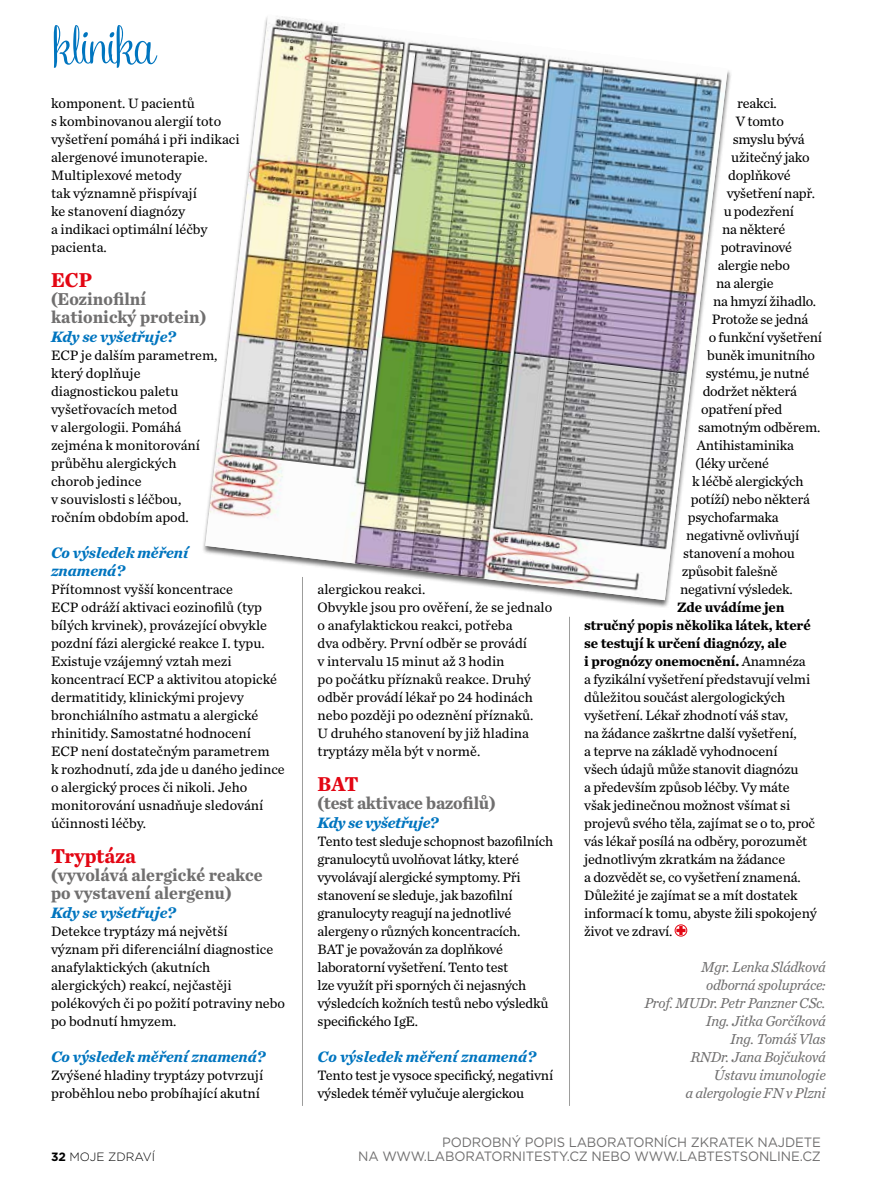
<style>
.page{position:relative;width:872px;height:1191px;background:#fff}
.page>*{position:absolute;margin:0;border:0;box-sizing:border-box;transform-origin:0 0}
.t1{font:57.3px "Rhyme Casual";letter-spacing:-.01em;color:#0075bf}
.t2{font:700 21px "Chronicle Text G2";color:#e30613;scale:.95 1}
.t3{font:700 18px/18px "Chronicle Text G2";color:#706f6f;scale:.95 1}
.t4{font:italic 700 15.75px/18px "Chronicle Text G2";color:#0075bf}
.t5{font:italic 15px/18px "Chronicle Text G2";letter-spacing:-.015em;color:#706f6f;text-align:right}
.t6{font:14.25px/18px "Chronicle Text G2";letter-spacing:-.01em;color:#000}
.t7{font:13.5px/14.2px "Gotham";letter-spacing:-.01em;color:#706f6f;text-align:right}
.t8{font:300 12px "Gotham";color:#000}
.s1{font-weight:700}
</style>
<div class="page">
<hr style="left:302px;top:577px;width:1px;height:529px;background:#9d9d9c">
<hr style="left:569px;top:617px;width:1px;height:489px;background:#9d9d9c">
<div style="left:675px;top:925px;width:12px;height:11px;background:#e51f2a;border-radius:50%"></div>
<div style="left:675px;top:924px;width:12px;height:12px;border:1px solid #e30613;border-radius:50%"></div>
<svg style="left:676px;top:926px;width:9px;height:9px"></svg>
<div style="left:201px;top:15px;width:531px;height:594px;background:#fff"></div>
<img style="left:205px;top:16px;width:522px;height:584px">
<h1 class="t1" style="left:51px;top:12px;width:103px">klinika</h1>
<p class="t6" style="left:51px;top:93px;width:190px">komponent. U pacientů<br>s kombinovanou alergií toto vyšetření pomáhá i při indikaci alergenové imunoterapie.<br>Multiplexové metody<br>tak významně přispívají<br>ke stanovení diagnózy<br>a indikaci optimální léčby pacienta.</p>
<h2 class="t2" style="left:51px;top:262px;width:45px">ECP</h2>
<p class="t3" style="left:51px;top:288px;width:165px">(Eozinofilní kationický protein)</p>
<p class="t4" style="left:51px;top:327px;width:126px">Kdy se vyšetřuje?</p>
<p class="t6" style="left:51px;top:345px;width:168px">ECP je dalším parametrem, který doplňuje diagnostickou paletu vyšetřovacích metod<br>v alergologii. Pomáhá zejména k monitorování průběhu alergických chorob jedince<br>v souvislosti s léčbou, ročním obdobím apod.</p>
<p class="t4" style="left:51px;top:543px;width:139px">Co výsledek měření znamená?</p>
<p class="t6" style="left:51px;top:579px;width:235px">Přítomnost vyšší koncentrace<br>ECP odráží aktivaci eozinofilů (typ bílých krvinek), provázející obvykle pozdní fázi alergické reakce I. typu.<br>Existuje vzájemný vztah mezi koncentrací ECP a aktivitou atopické dermatitidy, klinickými projevy bronchiálního astmatu a alergické rhinitidy. Samostatné hodnocení<br>ECP není dostatečným parametrem<br>k rozhodnutí, zda jde u daného jedince o alergický proces či nikoli. Jeho monitorování usnadňuje sledování účinnosti léčby.</p>
<h2 class="t2" style="left:51px;top:838px;width:91px">Tryptáza</h2>
<p class="t3" style="left:51px;top:864px;width:224px">(vyvolává alergické reakce po vystavení alergenu)</p>
<p class="t4" style="left:51px;top:903px;width:126px">Kdy se vyšetřuje?</p>
<p class="t6" style="left:51px;top:921px;width:235px">Detekce tryptázy má největší<br>význam při diferenciální diagnostice anafylaktických (akutních alergických) reakcí, nejčastěji polékových či po požití potraviny nebo po bodnutí hmyzem.</p>
<p class="t4" style="left:51px;top:1047px;width:216px">Co výsledek měření znamená?</p>
<p class="t6" style="left:51px;top:1065px;width:214px">Zvýšené hladiny tryptázy potvrzují proběhlou nebo probíhající akutní</p>
<p class="t8" style="left:51px;top:1149px;width:105px"><span class="s1">32</span> MOJE ZDRAVÍ</p>
<p class="t6" style="left:317px;top:579px;width:236px">alergickou reakci.<br>Obvykle jsou pro ověření, že se jednalo o anafylaktickou reakci, potřeba<br>dva odběry. První odběr se provádí<br>v intervalu 15 minut až 3 hodin<br>po počátku příznaků reakce. Druhý odběr provádí lékař po 24 hodinách nebo později po odeznění příznaků.<br>U druhého stanovení by již hladina tryptázy měla být v normě.</p>
<h2 class="t2" style="left:317px;top:766px;width:45px">BAT</h2>
<p class="t3" style="left:317px;top:792px;width:189px">(test aktivace bazofilů)</p>
<p class="t4" style="left:317px;top:813px;width:122px">Kdy se vyšetřuje?</p>
<p class="t6" style="left:317px;top:831px;width:237px">Tento test sleduje schopnost bazofilních granulocytů uvolňovat látky, které vyvolávají alergické symptomy. Při stanovení se sleduje, jak bazofilní granulocyty reagují na jednotlivé alergeny o různých koncentracích.<br>BAT je považován za doplňkové laboratorní vyšetření. Tento test<br>lze využít při sporných či nejasných výsledcích kožních testů nebo výsledků specifického IgE.</p>
<p class="t4" style="left:317px;top:1047px;width:220px">Co výsledek měření znamená?</p>
<p class="t6" style="left:317px;top:1065px;width:237px">Tento test je vysoce specifický, negativní výsledek téměř vylučuje alergickou</p>
<p class="t6" style="left:737px;top:93px;width:41px">reakci.</p>
<p class="t6" style="left:735px;top:111px;width:50px">V tomto</p>
<p class="t6" style="left:732px;top:129px;width:74px">smyslu bývá</p>
<p class="t6" style="left:731px;top:147px;width:80px">užitečný jako</p>
<p class="t6" style="left:728px;top:165px;width:64px">doplňkové</p>
<p class="t6" style="left:726px;top:183px;width:90px">vyšetření např.</p>
<p class="t6" style="left:723px;top:201px;width:72px">u podezření</p>
<p class="t6" style="left:722px;top:219px;width:65px">na některé</p>
<p class="t6" style="left:720px;top:237px;width:73px">potravinové</p>
<p class="t6" style="left:717px;top:255px;width:74px">alergie nebo</p>
<p class="t6" style="left:716px;top:273px;width:59px">na alergie</p>
<p class="t6" style="left:713px;top:291px;width:104px">na hmyzí žihadlo.</p>
<p class="t6" style="left:711px;top:309px;width:98px">Protože se jedná</p>
<p class="t6" style="left:708px;top:327px;width:115px">o funkční vyšetření</p>
<p class="t6" style="left:707px;top:345px;width:109px">buněk imunitního</p>
<p class="t6" style="left:705px;top:363px;width:105px">systému, je nutné</p>
<p class="t6" style="left:702px;top:381px;width:96px">dodržet některá</p>
<p class="t6" style="left:701px;top:399px;width:83px">opatření před</p>
<p class="t6" style="left:698px;top:417px;width:124px">samotným odběrem.</p>
<p class="t6" style="left:696px;top:435px;width:99px">Antihistaminika</p>
<p class="t6" style="left:695px;top:453px;width:75px">(léky určené</p>
<p class="t6" style="left:692px;top:471px;width:113px">k léčbě alergických</p>
<p class="t6" style="left:690px;top:489px;width:121px">potíží) nebo některá</p>
<p class="t6" style="left:687px;top:507px;width:93px">psychofarmaka</p>
<p class="t6" style="left:686px;top:525px;width:115px">negativně ovlivňují</p>
<p class="t6" style="left:683px;top:543px;width:113px">stanovení a mohou</p>
<p class="t6" style="left:681px;top:561px;width:98px">způsobit falešně</p>
<p class="t6" style="left:680px;top:579px;width:114px">negativní výsledek.</p>
<p class="t6" style="left:584px;top:597px;width:234px;text-indent:93px"><span class="s1">Zde uvádíme jen stručný popis několika látek, které se testují k určení diagnózy, ale<br>i prognózy onemocnění.</span> Anamnéza<br>a fyzikální vyšetření představují velmi důležitou součást alergologických vyšetření. Lékař zhodnotí váš stav,<br>na žádance zaškrtne další vyšetření,<br>a teprve na základě vyhodnocení<br>všech údajů může stanovit diagnózu<br>a především způsob léčby. Vy máte však jedinečnou možnost všímat si projevů svého těla, zajímat se o to, proč vás lékař posílá na odběry, porozumět jednotlivým zkratkám na žádance<br>a dozvědět se, co vyšetření znamená.<br>Důležité je zajímat se a mít dostatek informací k tomu, abyste žili spokojený život ve zdraví.</p>
<p class="t5" style="left:644px;top:957px;width:183px">Mgr. Lenka Sládková<br>odborná spolupráce:<br>Prof. MUDr. Petr Panzner CSc.<br>Ing. Jitka Gorčíková<br>Ing. Tomáš Vlas<br>RNDr. Jana Bojčuková<br>Ústavu imunologie<br>a alergologie FN v Plzni</p>
<p class="t7" style="left:358px;top:1134px;width:464px">PODROBNÝ POPIS LABORATORNÍCH ZKRATEK NAJDETE<br>NA WWW.LABORATORNITESTY.CZ NEBO WWW.LABTESTSONLINE.CZ</p>
</div>
